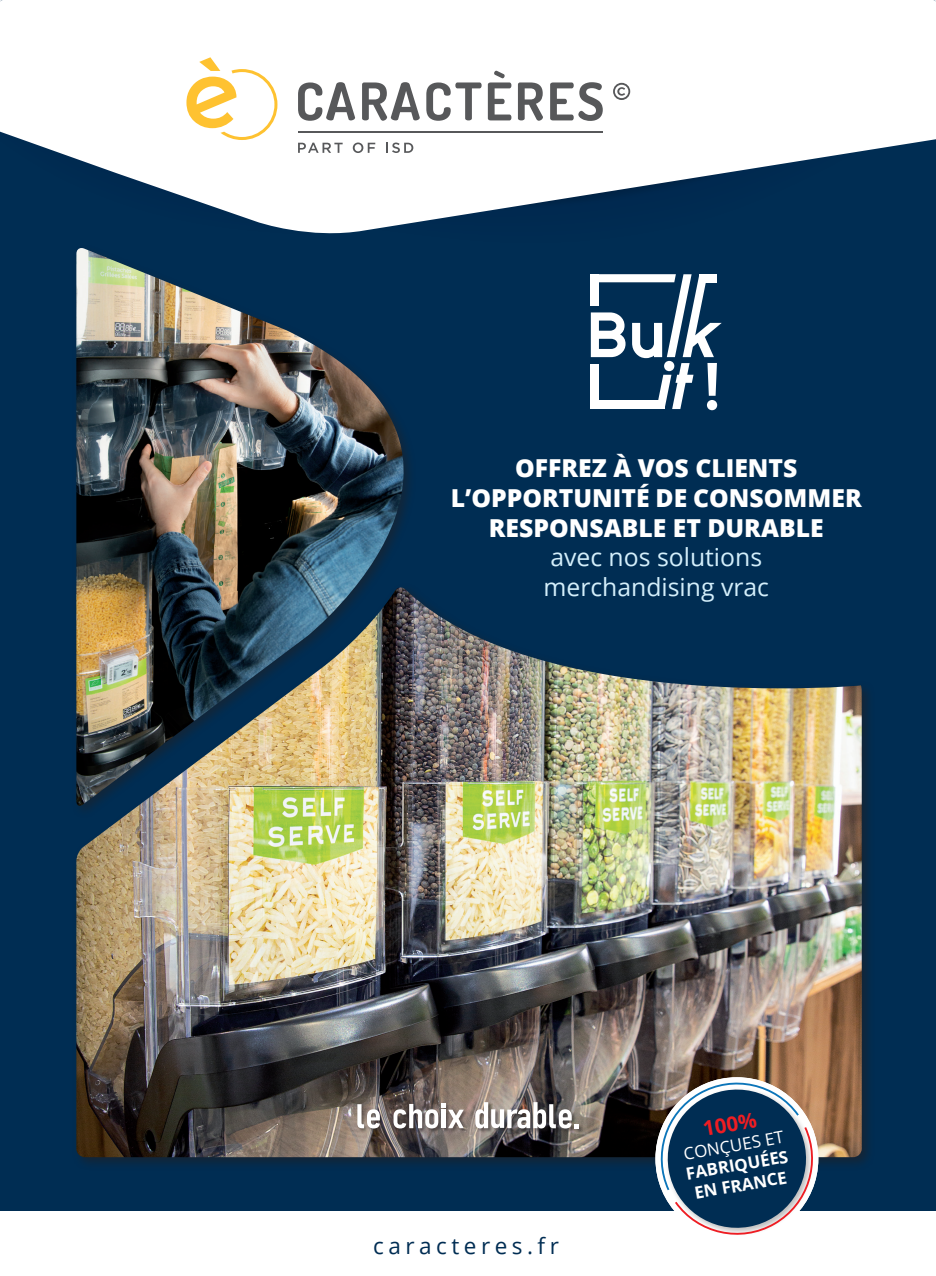
<style>
.page{position:relative;width:936px;height:1276px;background:#fff}
.page>*{position:absolute;margin:0;border:0;box-sizing:border-box;transform-origin:0 0}
.t1{font:800 24.75px/29.7px "Open Sans";color:#fff;text-align:center}
.t2{font:22.5px "Open Sans";letter-spacing:.2em;color:#002d53}
.t3{font:700 20.55px "Open Sans";color:#ee1d23}
.t4{font:700 16.8px/20.2px "Open Sans";color:#fff;text-align:justify}
.s1{font-weight:400;color:#d4effb}
.s2{font-weight:400}
</style>
<div class="page">
<div style="left:0;top:240px;width:935px;height:971px;background:#002d53"></div>
<svg style="left:0;top:240px;width:301px;height:7px"></svg>
<svg style="left:0;top:0;width:935px;height:240px"></svg>
<svg style="left:298px;top:82px;width:57px;height:39px"></svg>
<svg style="left:362px;top:82px;width:58px;height:39px"></svg>
<svg style="left:426px;top:82px;width:55px;height:39px"></svg>
<svg style="left:488px;top:71px;width:23px;height:49px"></svg>
<svg style="left:518px;top:82px;width:25px;height:39px"></svg>
<svg style="left:550px;top:82px;width:52px;height:39px"></svg>
<svg style="left:613px;top:83px;width:17px;height:17px"></svg>
<svg style="left:186px;top:57px;width:91px;height:83px"></svg>
<svg style="left:298px;top:143px;width:44px;height:10px"></svg>
<svg style="left:353px;top:142px;width:22px;height:11px"></svg>
<svg style="left:386px;top:143px;width:27px;height:10px"></svg>
<hr style="left:298px;top:131px;width:304px;height:1px;background:#57585a">
<div style="left:72px;top:583px;width:803px;height:587px;background:#231f20;opacity:.6"></div>
<img style="left:76px;top:587px;width:785px;height:570px">
<svg style="left:590px;top:274px;width:131px;height:136px"></svg>
<div style="left:357px;top:1102px;width:226px;height:31px;background:#231f20;opacity:.5"></div>
<svg style="left:357px;top:1104px;width:23px;height:24px"></svg>
<svg style="left:475px;top:1102px;width:103px;height:26px"></svg>
<svg style="left:393px;top:1103px;width:70px;height:25px"></svg>
<div style="left:72px;top:243px;width:345px;height:575px;background:#231f20;opacity:.5"></div>
<img style="left:76px;top:248px;width:329px;height:559px">
<svg style="left:652px;top:1074px;width:169px;height:161px"></svg>
<p class="t1" style="left:451px;top:452px;width:412px">OFFREZ À VOS CLIENTS<br>L’OPPORTUNITÉ DE CONSOMMER<br>RESPONSABLE ET DURABLE<br><span class="s1">avec nos solutions<br>merchandising vrac</span></p>
<p class="t2" style="left:373px;top:1230px;width:187px">caracteres.fr</p>
<p class="t3" style="left:700px;top:1114px;width:55px;rotate:-10deg">100%</p>
<p class="t4" style="left:680px;top:1143px;width:105px;rotate:-10deg"><span class="s2">CONÇUES ET </span>FABRIQUÉES EN FRANCE</p>
</div>
